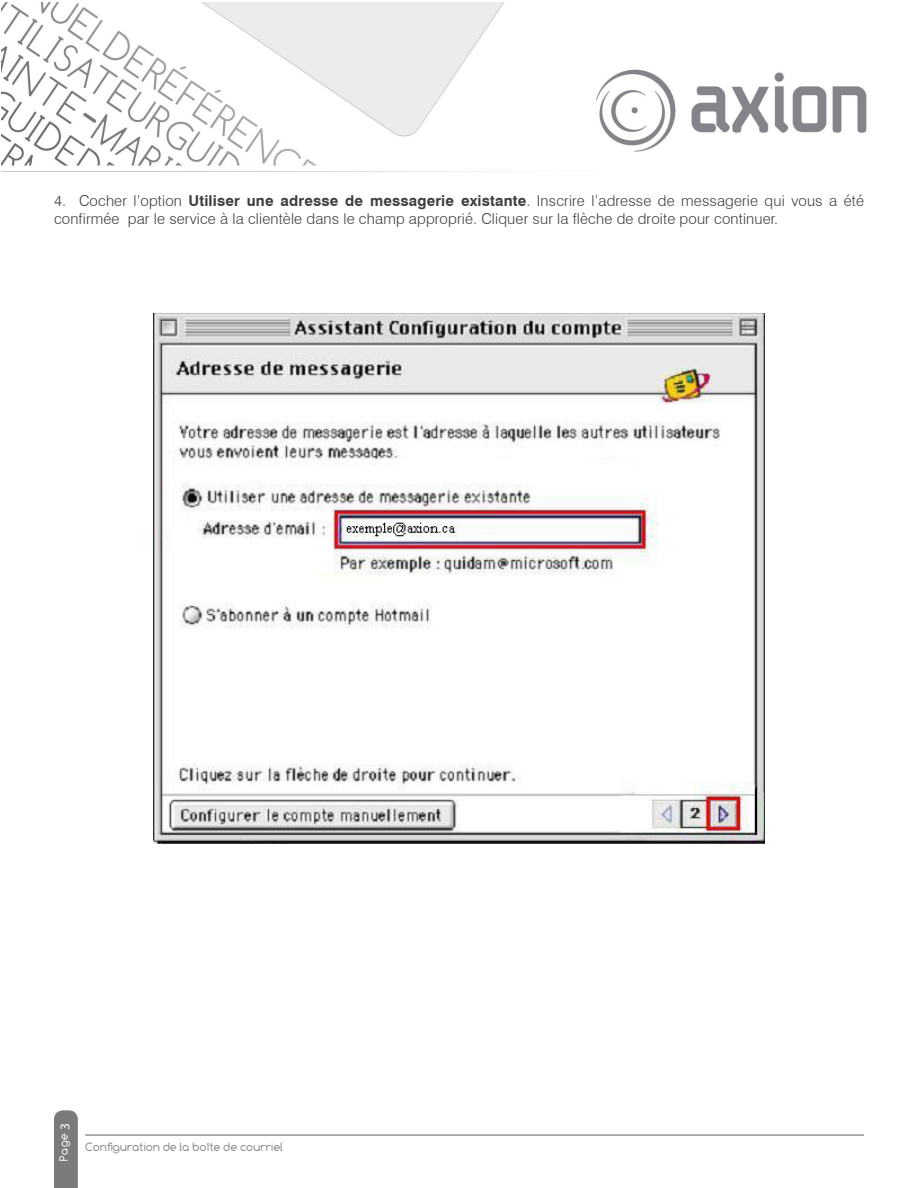
<style>
.page{position:relative;width:918px;height:1188px;background:#fff}
.page>*{position:absolute;margin:0;border:0;box-sizing:border-box;transform-origin:0 0}
.Style_de_paragraphe{font:300 15px/18px "Swiss 721 BT";letter-spacing:.01em;color:#3e3e3f}
.t1{font:13.5px "Myriad Pro";color:#fff}
.t2{font:12px "Comfortaa";color:#808285}
.t3{font:12px "Comfortaa";color:#fff}
.s1{font-weight:700}
</style>
<div class="page">
<img style="left:1px;top:2px;width:866px;height:170px">
<div style="left:54px;top:1110px;width:24px;height:78px;background:#7c7a7b"></div>
<hr style="left:85px;top:1135px;width:779px;height:1px;background:#636366">
<img style="left:154px;top:313px;width:610px;height:530px">
<p class="Style_de_paragraphe" style="left:54px;top:192px;width:811px">4. Cocher l’option <span class="s1">Utiliser une adresse de messagerie existante</span>. Inscrire l’adresse de messagerie qui vous a été confirmée par le service à la clientèle dans le champ approprié. Cliquer sur la flèche de droite pour continuer.</p>
<p class="t1" style="left:57px;top:1130px;width:8px;rotate:-90deg">3</p>
<p class="t3" style="left:57px;top:1161px;width:30px;rotate:-90deg">Page</p>
<p class="t2" style="left:85px;top:1140px;width:200px">Configuration de la boîte de courriel</p>
</div>
